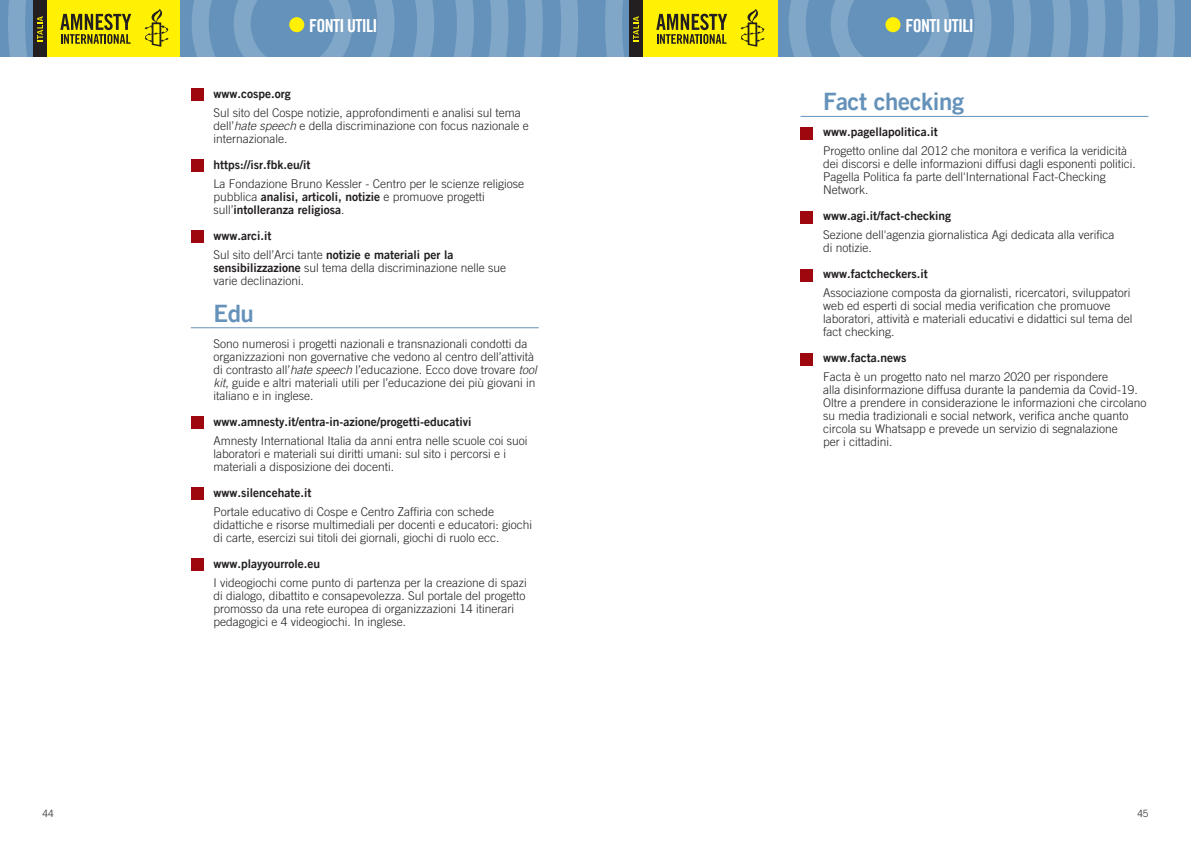
<style>
.page{position:relative;width:1191px;height:842px;background:#fff}
.page>*{position:absolute;margin:0;border:0;box-sizing:border-box;transform-origin:0 0}
.t1{font:24px "Amnesty Trade Gothic Bd 2";letter-spacing:-.02em;color:#6592ba}
.t2{font:18px "Amnesty Trade Gothic Bd Cn 20";letter-spacing:-.035em;color:#fff}
.t3{font:300 12px/13px "Amnesty Trade Gothic";color:#231f20}
.t4{font:12px/26px "Amnesty Trade Gothic Bd 2";color:#231f20}
.t5{font:300 10px "Amnesty Trade Gothic";color:#231f20}
.s1{font-style:italic}
.s2{font-family:"Amnesty Trade Gothic Bd 2";font-weight:400}
.s3{font-family:"Amnesty Trade Gothic";font-weight:300}
</style>
<div class="page">
<hr style="left:800px;top:116px;width:348px;height:1px;background:#6592ba">
<div style="left:800px;top:127px;width:13px;height:12px;background:#9d070d"></div>
<div style="left:800px;top:211px;width:13px;height:12px;background:#9d070d"></div>
<div style="left:800px;top:269px;width:13px;height:12px;background:#9d070d"></div>
<div style="left:800px;top:353px;width:13px;height:12px;background:#9d070d"></div>
<div style="left:595px;top:0;width:596px;height:57px;background:#6592ba"></div>
<img style="left:606px;top:0;width:569px;height:57px">
<div style="left:643px;top:0;width:135px;height:57px;background:#fff101"></div>
<svg style="left:656px;top:14px;width:71px;height:30px"></svg>
<svg style="left:740px;top:9px;width:24px;height:38px"></svg>
<div style="left:629px;top:0;width:14px;height:57px;background:#231f20"></div>
<svg style="left:633px;top:16px;width:6px;height:25px"></svg>
<div style="left:885px;top:17px;width:15px;height:15px;background:#fff101;border-radius:50%"></div>
<hr style="left:191px;top:327px;width:348px;height:1px;background:#6592ba">
<div style="left:191px;top:88px;width:12px;height:13px;background:#9d070d"></div>
<div style="left:191px;top:159px;width:12px;height:13px;background:#9d070d"></div>
<div style="left:191px;top:230px;width:12px;height:13px;background:#9d070d"></div>
<div style="left:191px;top:416px;width:12px;height:13px;background:#9d070d"></div>
<div style="left:191px;top:487px;width:12px;height:13px;background:#9d070d"></div>
<div style="left:191px;top:558px;width:12px;height:13px;background:#9d070d"></div>
<div style="left:0;top:0;width:595px;height:57px;background:#6592ba"></div>
<img style="left:9px;top:0;width:569px;height:57px">
<div style="left:47px;top:0;width:133px;height:57px;background:#fff101"></div>
<svg style="left:60px;top:14px;width:71px;height:30px"></svg>
<svg style="left:144px;top:9px;width:25px;height:38px"></svg>
<div style="left:33px;top:0;width:14px;height:57px;background:#231f20"></div>
<svg style="left:37px;top:16px;width:6px;height:25px"></svg>
<div style="left:289px;top:17px;width:15px;height:15px;background:#fff101;border-radius:50%"></div>
<p class="t5" style="left:43px;top:808px;width:13px">44</p>
<h2 class="t2" style="left:309px;top:14px;width:70px">FONTI UTILI</h2>
<p class="t4" style="left:213px;top:80px;width:79px">www.cospe.org</p>
<p class="t3" style="left:213px;top:106px;width:317px">Sul sito del Cospe notizie, approfondimenti e analisi sul tema dell’<span class="s1">hate speech</span> e della discriminazione con focus nazionale e internazionale.</p>
<p class="t4" style="left:213px;top:151px;width:98px">https://isr.fbk.eu/it</p>
<p class="t3" style="left:213px;top:177px;width:312px">La Fondazione Bruno Kessler - Centro per le scienze religiose pubblica <span class="s2">analisi, articoli, notizie</span> e promuove progetti</p>
<p class="t4" style="left:213px;top:196px;width:132px"><span class="s3">sull’</span>intolleranza religiosa<span class="s3">. </span>www.arci.it</p>
<p class="t4" style="left:213px;top:241px;width:241px"><span class="s3">Sul sito dell’Arci tante</span> notizie e materiali per la</p>
<p class="t3" style="left:213px;top:261px;width:294px"><span class="s2">sensibilizzazione</span> sul tema della discriminazione nelle sue varie declinazioni.</p>
<h1 class="t1" style="left:213px;top:298px;width:42px">edu</h1>
<p class="t3" style="left:213px;top:337px;width:325px">Sono numerosi i progetti nazionali e transnazionali condotti da organizzazioni non governative che vedono al centro dell’attività di contrasto all’<span class="s1">hate speech</span> l’educazione. Ecco dove trovare <span class="s1">tool kit</span>, guide e altri materiali utili per l’educazione dei più giovani in italiano e in inglese.</p>
<p class="t4" style="left:213px;top:408px;width:259px">www.amnesty.it/entra-in-azione/progetti-educativi</p>
<p class="t3" style="left:213px;top:434px;width:316px">Amnesty International Italia da anni entra nelle scuole coi suoi laboratori e materiali sui diritti umani: sul sito i percorsi e i materiali a disposizione dei docenti.</p>
<p class="t4" style="left:213px;top:479px;width:100px">www.silencehate.it</p>
<p class="t3" style="left:213px;top:505px;width:320px">Portale educativo di Cospe e Centro Zaffiria con schede didattiche e risorse multimediali per docenti e educatori: giochi di carte, esercizi sui titoli dei giornali, giochi di ruolo ecc.</p>
<p class="t4" style="left:213px;top:550px;width:108px">www.playyourrole.eu</p>
<p class="t3" style="left:213px;top:576px;width:315px">I videogiochi come punto di partenza per la creazione di spazi di dialogo, dibattito e consapevolezza. Sul portale del progetto promosso da una rete europea di organizzazioni 14 itinerari pedagogici e 4 videogiochi. In inglese.</p>
<h2 class="t2" style="left:905px;top:14px;width:70px">FONTI UTILI</h2>
<h1 class="t1" style="left:823px;top:87px;width:142px">fact checking</h1>
<p class="t4" style="left:823px;top:119px;width:116px">www.pagellapolitica.it</p>
<p class="t3" style="left:823px;top:144px;width:314px">Progetto online dal 2012 che monitora e verifica la veridicità dei discorsi e delle informazioni diffusi dagli esponenti politici.<br>Pagella Politica fa parte dell'International Fact-Checking Network.</p>
<p class="t4" style="left:823px;top:203px;width:130px">www.agi.it/fact-checking</p>
<p class="t3" style="left:823px;top:228px;width:293px">Sezione dell'agenzia giornalistica Agi dedicata alla verifica di notizie.</p>
<p class="t4" style="left:823px;top:261px;width:106px">www.factcheckers.it</p>
<p class="t3" style="left:823px;top:286px;width:311px">Associazione composta da giornalisti, ricercatori, sviluppatori web ed esperti di social media verification che promuove laboratori, attività e materiali educativi e didattici sul tema del fact checking.</p>
<p class="t4" style="left:823px;top:345px;width:85px">www.facta.news</p>
<p class="t3" style="left:823px;top:370px;width:325px">Facta è un progetto nato nel marzo 2020 per rispondere<br>alla disinformazione diffusa durante la pandemia da Covid-19.<br>Oltre a prendere in considerazione le informazioni che circolano su media tradizionali e social network, verifica anche quanto circola su Whatsapp e prevede un servizio di segnalazione<br>per i cittadini.</p>
<p class="t5" style="left:1137px;top:808px;width:13px">45</p>
</div>
